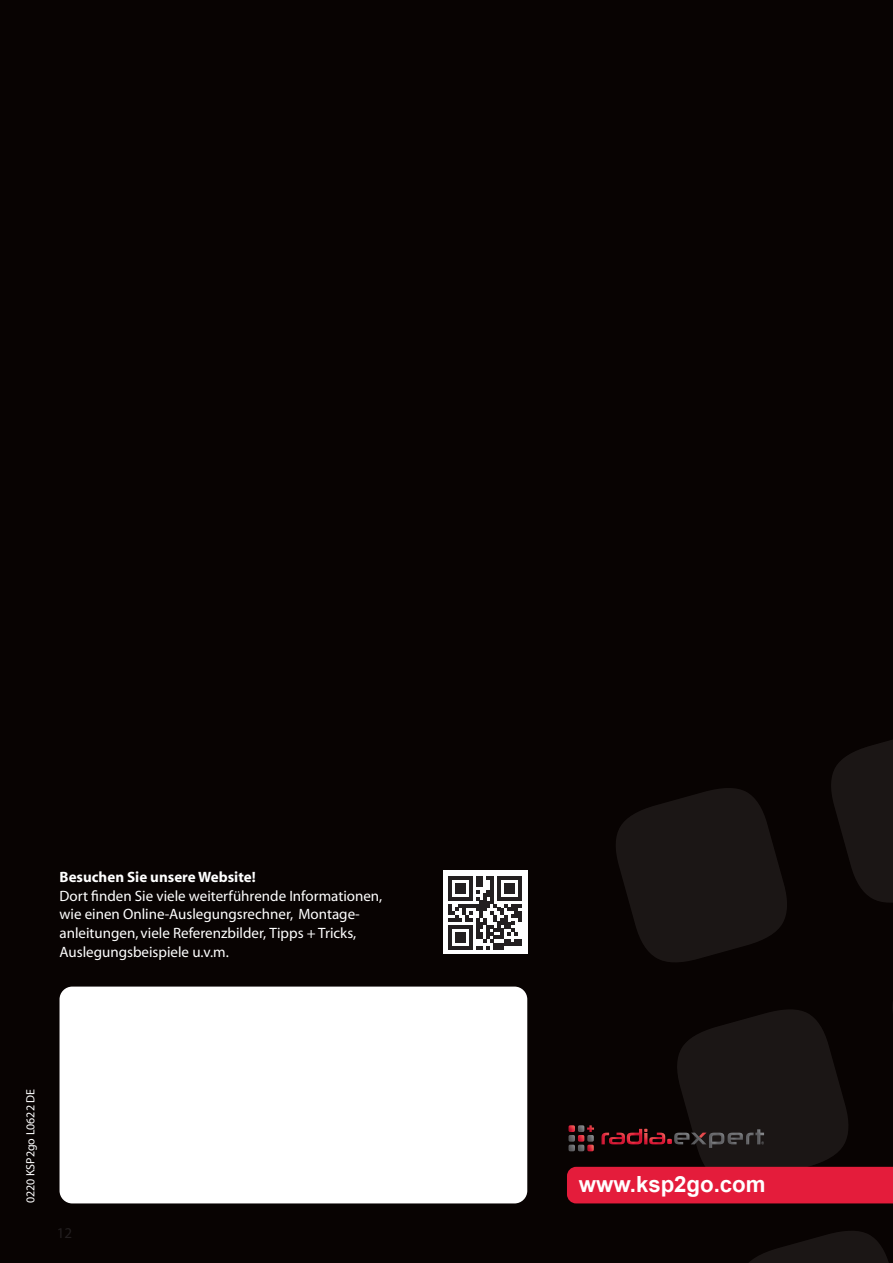
<style>
.page{position:relative;width:893px;height:1263px;background:#080302}
.page>*{position:absolute;margin:0;border:0;box-sizing:border-box;transform-origin:0 0}
.t1{font:700 22.2px "Arial";color:#fff}
.t2{font:15px/18.8px "Myriad";color:#fff}
.t3{font:700 15px "Myriad";color:#fff}
.t4{font:15px "Myriad Pro";color:#231f20}
.t5{font:12px "Myriad Pro";color:#fff}
</style>
<div class="page">
<svg style="left:749px;top:1231px;width:140px;height:32px"></svg>
<div style="left:60px;top:986px;width:467px;height:217px;background:#fff;border-radius:13px"></div>
<div style="left:443px;top:870px;width:84px;height:84px;background:#fff"></div>
<svg style="left:448px;top:876px;width:74px;height:74px"></svg>
<svg style="left:567px;top:740px;width:326px;height:463px"></svg>
<p class="t3" style="left:60px;top:869px;width:198px">Besuchen Sie unsere Website!</p>
<p class="t2" style="left:60px;top:887px;width:324px">Dort finden Sie viele weiterführende Informationen, wie einen Online-Auslegungsrechner, Montage&shy;anleitungen, viele Referenzbilder, Tipps + Tricks, Auslegungsbeispiele u.v.m.</p>
<p class="t5" style="left:23px;top:1203px;width:116px;rotate:-90deg">0220 KSP2go L0622 DE</p>
<p class="t4" style="left:57px;top:1224px;width:17px">12</p>
<h1 class="t1" style="left:579px;top:1169px;width:188px">www.ksp2go.com</h1>
</div>
